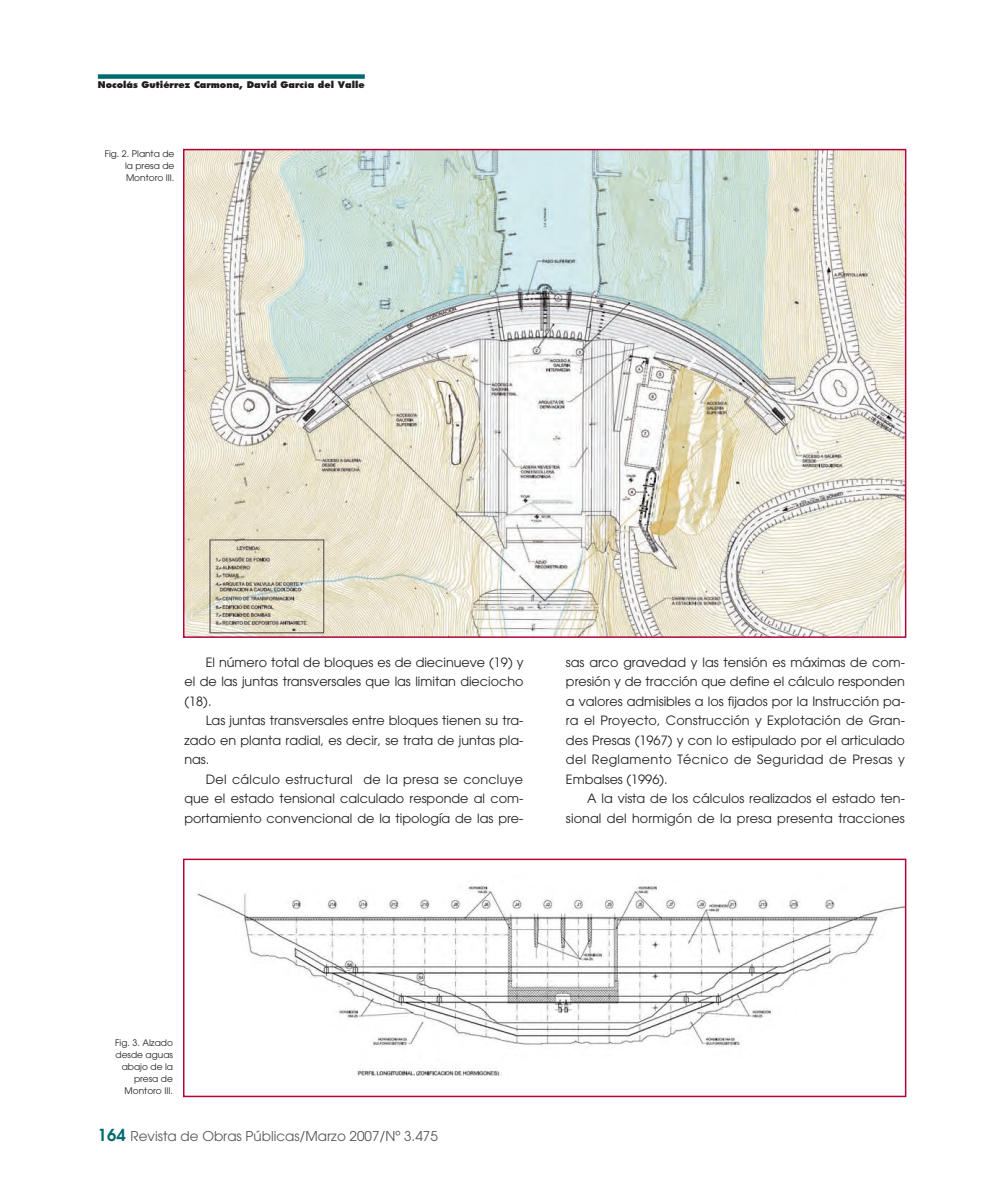
<style>
.page{position:relative;width:983px;height:1195px;background:#fff}
.page>*{position:absolute;margin:0;border:0;box-sizing:border-box;transform-origin:0 0}
.t1{font:13.5px "Avant Garde";color:#57585a}
.t2{font:12.75px/19.5px "Avant Garde";color:#231f20;text-align:justify}
.t3{font:9px/12px "Avant Garde";color:#231f20;text-align:right}
.t4{font:800 9px "Futura";color:#231f20}
.s1{font-weight:600;font-size:16.5px;color:#006b6e}
</style>
<div class="page">
<div style="left:98px;top:74px;width:266px;height:5px;background:#006b6e"></div>
<img style="left:186px;top:152px;width:717px;height:483px">
<div style="left:183px;top:149px;width:723px;height:489px;border:2px solid #b30437"></div>
<img style="left:197px;top:885px;width:706px;height:191px">
<div style="left:183px;top:858px;width:723px;height:239px;border:2px solid #b30437"></div>
<p class="t4" style="left:98px;top:81px;width:268px">Nocolás Gutiérrez Carmona, David Garcìa del Valle</p>
<p class="t3" style="left:125px;top:149px;width:51px;text-align:justify;text-indent:-20px">Fig. 2. Planta de la presa de Montoro III.</p>
<p class="t2" style="left:184px;top:654px;width:340px;text-indent:21px">El número total de bloques es de diecinueve (19) y el de las juntas transversales que las limitan dieciocho (18).</p>
<p class="t2" style="left:184px;top:712px;width:340px;text-indent:21px">Las juntas transversales entre bloques tienen su tra&shy;zado en planta radial, es decir, se trata de juntas pla&shy;nas.</p>
<p class="t2" style="left:184px;top:771px;width:340px;text-indent:21px">Del cálculo estructural de la presa se concluye que el estado tensional calculado responde al com&shy;portamiento convencional de la tipología de las pre-</p>
<p class="t2" style="left:566px;top:654px;width:340px">sas arco gravedad y las tensión es máximas de com&shy;presión y de tracción que define el cálculo responden a valores admisibles a los fijados por la Instrucción pa&shy;ra el Proyecto, Construcción y Explotación de Gran&shy;des Presas (1967) y con lo estipulado por el articulado del Reglamento Técnico de Seguridad de Presas y Embalses (1996).</p>
<p class="t2" style="left:566px;top:790px;width:340px;text-align:right">A la vista de los cálculos realizados el estado ten&shy;sional del hormigón de la presa presenta tracciones</p>
<p class="t3" style="left:115px;top:1037px;width:59px">Fig. 3. Alzado desde aguas abajo de la presa de<br>Montoro III.</p>
<p class="t1" style="left:98px;top:1130px;width:341px"><span class="s1">164</span> Revista de Obras Públicas/Marzo 2007/Nº 3.475</p>
</div>
